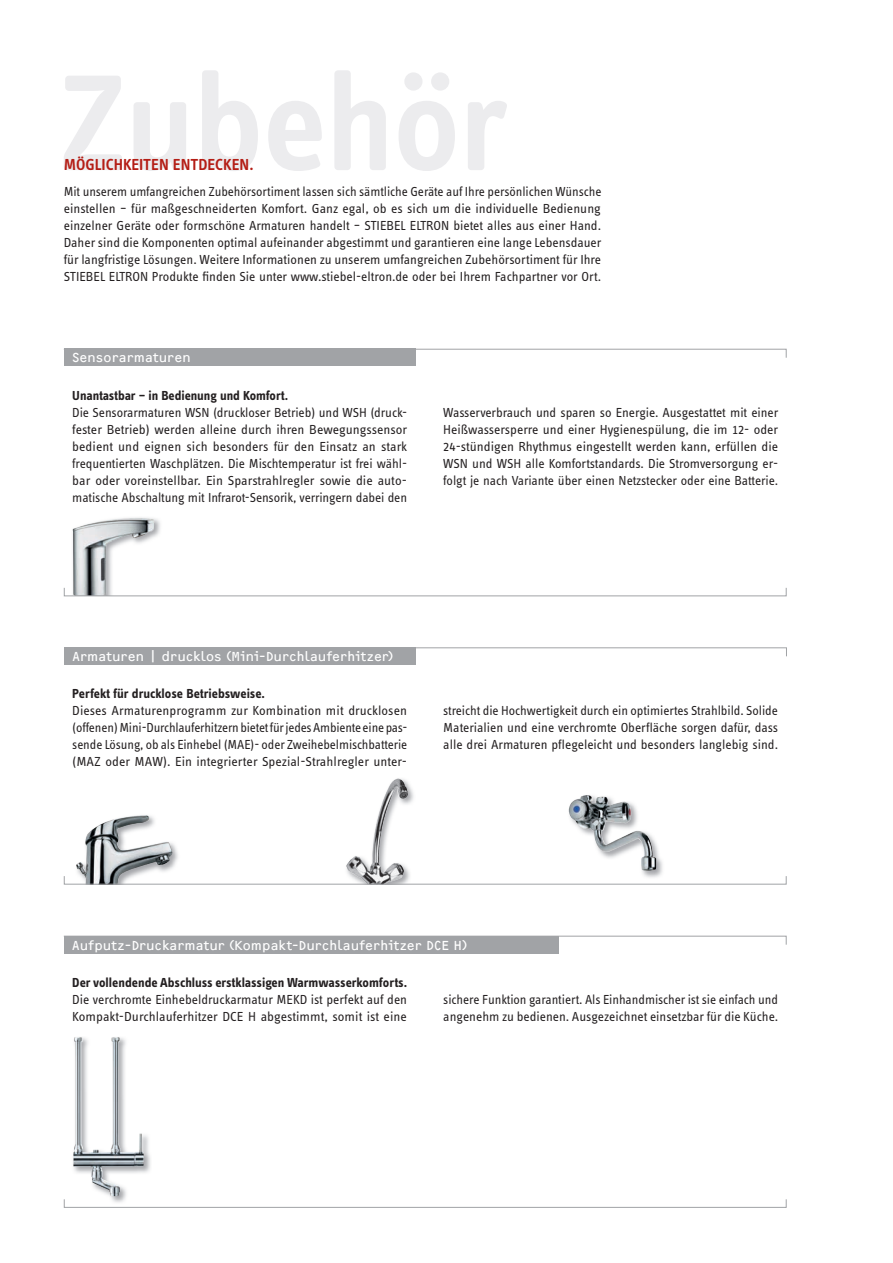
<style>
.page{position:relative;width:893px;height:1263px;background:#fff}
.page>*{position:absolute;margin:0;border:0;box-sizing:border-box;transform-origin:0 0}
.t1{font:600 16.5px "STE Info Text";color:#b41d15}
.t2{font:13.5px/17px "STE Info Text";letter-spacing:-.005em;color:#231f20;text-align:justify}
.t3{font:700 13.5px "STE Info Text";letter-spacing:-.005em;color:#231f20}
.t4{font:13.5px "F2 FOCR Bczyk Com";letter-spacing:.015em;color:#fff}
</style>
<div class="page">
<img style="left:568px;top:801px;width:95px;height:75px">
<img style="left:569px;top:795px;width:48px;height:57px">
<img style="left:167px;top:842px;width:11px;height:29px">
<img style="left:76px;top:815px;width:91px;height:68px">
<img style="left:347px;top:778px;width:67px;height:105px">
<img style="left:346px;top:779px;width:51px;height:93px">
<img style="left:110px;top:1135px;width:41px;height:68px">
<img style="left:73px;top:1037px;width:71px;height:159px">
<img style="left:72px;top:517px;width:88px;height:20px">
<img style="left:73px;top:518px;width:81px;height:76px">
<div style="left:64px;top:587px;width:723px;height:9px;border:1px solid #a1a3a6"></div>
<svg style="left:63px;top:348px;width:724px;height:10px"></svg>
<div style="left:64px;top:876px;width:723px;height:9px;border:1px solid #a1a3a6"></div>
<svg style="left:416px;top:647px;width:371px;height:10px"></svg>
<svg style="left:63px;top:935px;width:724px;height:10px"></svg>
<div style="left:64px;top:1199px;width:723px;height:9px;border:1px solid #a1a3a6"></div>
<div style="left:64px;top:647px;width:352px;height:17px;background:#a1a3a6"></div>
<div style="left:64px;top:349px;width:352px;height:17px;background:#a1a3a6"></div>
<div style="left:64px;top:936px;width:494px;height:17px;background:#a1a3a6"></div>
<p class="t1" style="left:64px;top:155px;width:191px">MÖGLICHKEITEN ENTDECKEN.</p>
<p class="t2" style="left:64px;top:183px;width:539px">Mit unserem umfangreichen Zubehörsortiment lassen sich sämtliche Geräte auf Ihre persönlichen Wünsche einstellen – für maßgeschneiderten Komfort. Ganz egal, ob es sich um die individuelle Bedienung einzelner Geräte oder formschöne Armaturen handelt – STIEBEL ELTRON bietet alles aus einer Hand.<br>Daher sind die Komponenten optimal aufeinander abgestimmt und garantieren eine lange Lebensdauer für langfristige Lösungen. Weitere Informationen zu unserem umfangreichen Zubehörsortiment für Ihre STIEBEL ELTRON Produkte finden Sie unter www.stiebel-eltron.de oder bei Ihrem Fachpartner vor Ort.</p>
<p class="t4" style="left:72px;top:350px;width:120px">Sensorarmaturen</p>
<p class="t3" style="left:72px;top:387px;width:218px">Unantastbar – in Bedienung und Komfort.</p>
<p class="t2" style="left:72px;top:404px;width:337px">Die Sensorarmaturen WSN (druckloser Betrieb) und WSH (druck&shy;fester Betrieb) werden alleine durch ihren Bewegungssensor bedient und eignen sich besonders für den Einsatz an stark frequentierten Waschplätzen. Die Mischtemperatur ist frei wähl&shy;bar oder voreinstellbar. Ein Sparstrahlregler sowie die auto&shy;matische Abschaltung mit Infrarot-Sensorik, verringern dabei den</p>
<p class="t2" style="left:443px;top:404px;width:337px">Was ser verbrauch und sparen so Energie. Ausgestattet mit einer Heißwassersperre und einer Hygienespülung, die im 12- oder 24-stündigen Rhythmus eingestellt werden kann, erfüllen die WSN und WSH alle Komfortstandards. Die Stromversorgung er&shy;folgt je nach Variante über einen Netzstecker oder eine Batterie.</p>
<p class="t4" style="left:73px;top:648px;width:322px">Armaturen | drucklos (Mini-Durchlauferhitzer)</p>
<p class="t3" style="left:72px;top:685px;width:194px">Perfekt für drucklose Betriebsweise.</p>
<p class="t2" style="left:72px;top:701px;width:337px">Dieses Armaturenprogramm zur Kombination mit drucklosen (offenen) Mini-Durchlauferhitzern bietet für jedes Ambiente eine pas&shy;sende Lösung, ob als Einhebel (MAE)- oder Zweihebelmischbatterie (MAZ oder MAW). Ein integrierter Spezial-Strahlregler unter-</p>
<p class="t2" style="left:443px;top:701px;width:336px">streicht die Hochwertigkeit durch ein optimiertes Strahlbild. Solide Materialien und eine verchromte Oberfläche sorgen dafür, dass alle drei Armaturen pflegeleicht und besonders langlebig sind.</p>
<p class="t4" style="left:72px;top:937px;width:396px">Aufputz-Druckarmatur (Kompakt-Durchlauferhitzer DCE H)</p>
<p class="t3" style="left:72px;top:974px;width:336px">Der vollendende Abschluss erstklassigen Warmwasserkomforts.</p>
<p class="t2" style="left:72px;top:991px;width:336px">Die verchromte Einhebeldruckarmatur MEKD ist perfekt auf den<br>Kompakt-Durchlauferhitzer DCE H abgestimmt, somit ist eine</p>
<p class="t2" style="left:443px;top:991px;width:336px">sichere Funktion garantiert. Als Einhandmischer ist sie einfach und angenehm zu bedienen. Ausgezeichnet einsetzbar für die Küche.</p>
</div>
